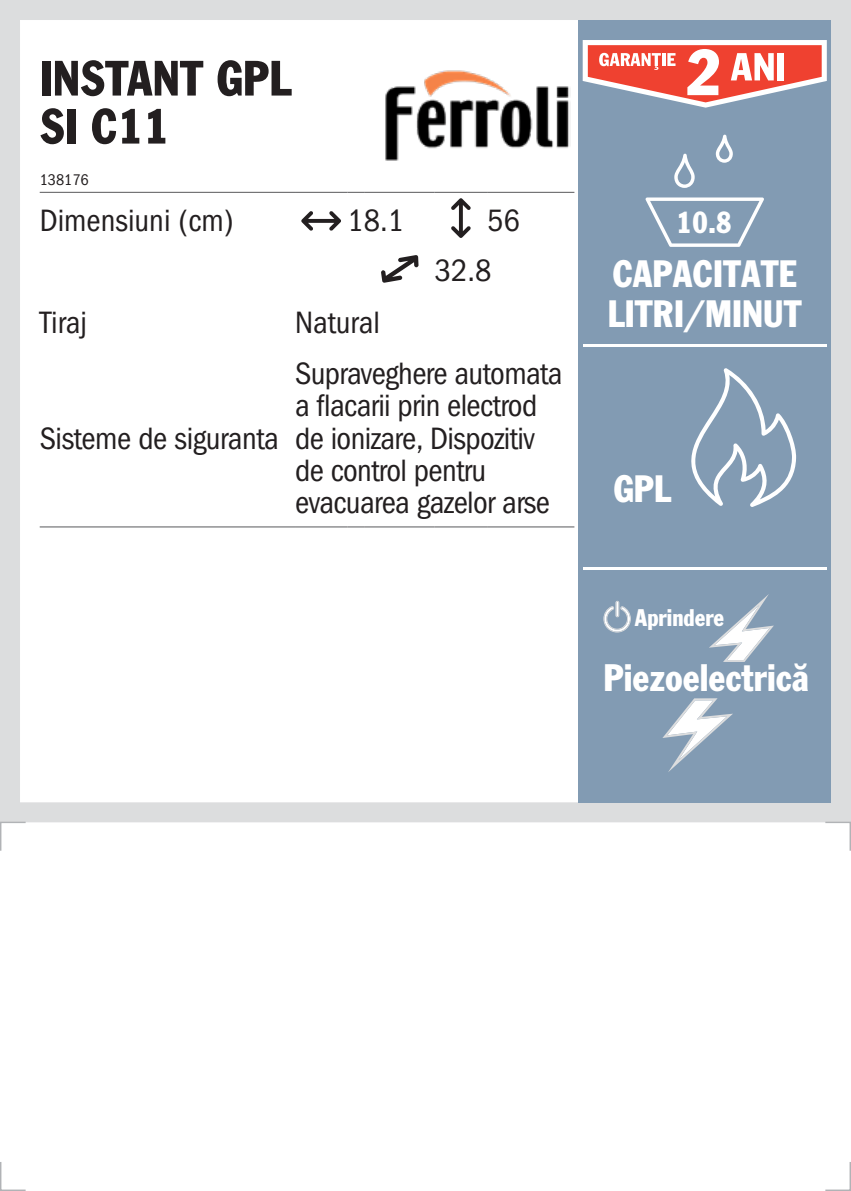
<style>
.page{position:relative;width:851px;height:1191px;background:#fff}
.page>*{position:absolute;margin:0;border:0;box-sizing:border-box;transform-origin:0 0}
.t1{font:52px/48px "Franklin Gothic EFCE Reg Con";color:#231f20}
.t2{font:40.2px "Franklin Gothic EFCE Reg Con";color:#fff}
.t3{font:40px/40px "Franklin Gothic EFCE Reg Con";color:#fff}
.t4{font:condensed 32px/32px "Franklin Gothic";letter-spacing:-.02em;color:#231f20}
.t5{font:condensed 32px "Franklin Gothic";color:#231f20}
.t6{font:32px "Franklin Gothic EFCE Reg Con";color:#fff}
.t7{font:25.2px "Franklin Gothic EFCE Reg Con";color:#fff}
.t8{font:condensed 16px "Franklin Gothic";color:#231f20}
</style>
<div class="page">
<div style="left:0;top:0;width:850px;height:822px;border:20px solid #dcddde"></div>
<hr style="left:40px;top:192px;width:255px;height:1px;background:#58595b">
<hr style="left:295px;top:192px;width:52px;height:1px;background:#58595b">
<svg style="left:347px;top:192px;width:18px;height:1px"></svg>
<hr style="left:365px;top:192px;width:69px;height:1px;background:#58595b">
<hr style="left:434px;top:192px;width:53px;height:1px;background:#58595b">
<hr style="left:487px;top:192px;width:87px;height:1px;background:#58595b">
<hr style="left:40px;top:526px;width:255px;height:1px;background:#58595b">
<hr style="left:295px;top:526px;width:52px;height:1px;background:#58595b">
<svg style="left:347px;top:526px;width:18px;height:1px"></svg>
<hr style="left:365px;top:526px;width:69px;height:1px;background:#58595b">
<hr style="left:434px;top:526px;width:53px;height:1px;background:#58595b">
<hr style="left:487px;top:526px;width:87px;height:1px;background:#58595b">
<svg style="left:301px;top:211px;width:40px;height:20px"></svg>
<svg style="left:451px;top:198px;width:20px;height:40px"></svg>
<svg style="left:381px;top:255px;width:37px;height:28px"></svg>
<svg style="left:0;top:821px;width:27px;height:30px"></svg>
<svg style="left:823px;top:821px;width:27px;height:30px"></svg>
<svg style="left:0;top:1162px;width:26px;height:29px"></svg>
<svg style="left:825px;top:1162px;width:25px;height:29px"></svg>
<div style="left:578px;top:20px;width:253px;height:782px;background:#829bb3"></div>
<img style="left:385px;top:70px;width:185px;height:91px">
<svg style="left:645px;top:197px;width:119px;height:50px"></svg>
<svg style="left:715px;top:135px;width:17px;height:28px"></svg>
<svg style="left:674px;top:154px;width:20px;height:34px"></svg>
<svg style="left:691px;top:368px;width:105px;height:139px"></svg>
<svg style="left:709px;top:594px;width:64px;height:68px"></svg>
<svg style="left:662px;top:698px;width:71px;height:74px"></svg>
<svg style="left:603px;top:601px;width:27px;height:31px"></svg>
<svg style="left:615px;top:601px;width:4px;height:16px"></svg>
<hr style="left:582px;top:567px;width:244px;height:3px;background:#fff">
<hr style="left:582px;top:344px;width:244px;height:2px;background:#fff">
<svg style="left:582px;top:40px;width:244px;height:68px"></svg>
<h1 class="t1" style="left:40px;top:55px;width:253px">INSTANT GPL<br>SI C11</h1>
<p class="t8" style="left:40px;top:171px;width:51px">138176</p>
<p class="t5" style="left:40px;top:202px;width:195px">Dimensiuni (cm)</p>
<p class="t4" style="left:347px;top:204px;width:58px">18.1</p>
<p class="t4" style="left:434px;top:195px;width:87px;line-height:50.8px;text-indent:52px">56<br>32.8</p>
<p class="t4" style="left:40px;top:306px;width:49px">Tiraj</p>
<p class="t5" style="left:295px;top:304px;width:86px">Natural</p>
<p class="t4" style="left:40px;top:422px;width:241px">Sisteme de siguranta</p>
<p class="t4" style="left:295px;top:358px;width:269px">Supraveghere automata a flacarii prin electrod de ionizare, Dispozitiv de control pentru evacuarea gazelor arse</p>
<p class="t6" style="left:676px;top:205px;width:57px">10.8</p>
<p class="t3" style="left:607px;top:254px;width:195px">CAPACITATE<br>LITRI/MINUT</p>
<p class="t3" style="left:613px;top:469px;width:59px">GPL</p>
<p class="t7" style="left:635px;top:603px;width:91px">Aprindere</p>
<p class="t2" style="left:603px;top:655px;width:207px">Piezoelectrică</p>
</div>
